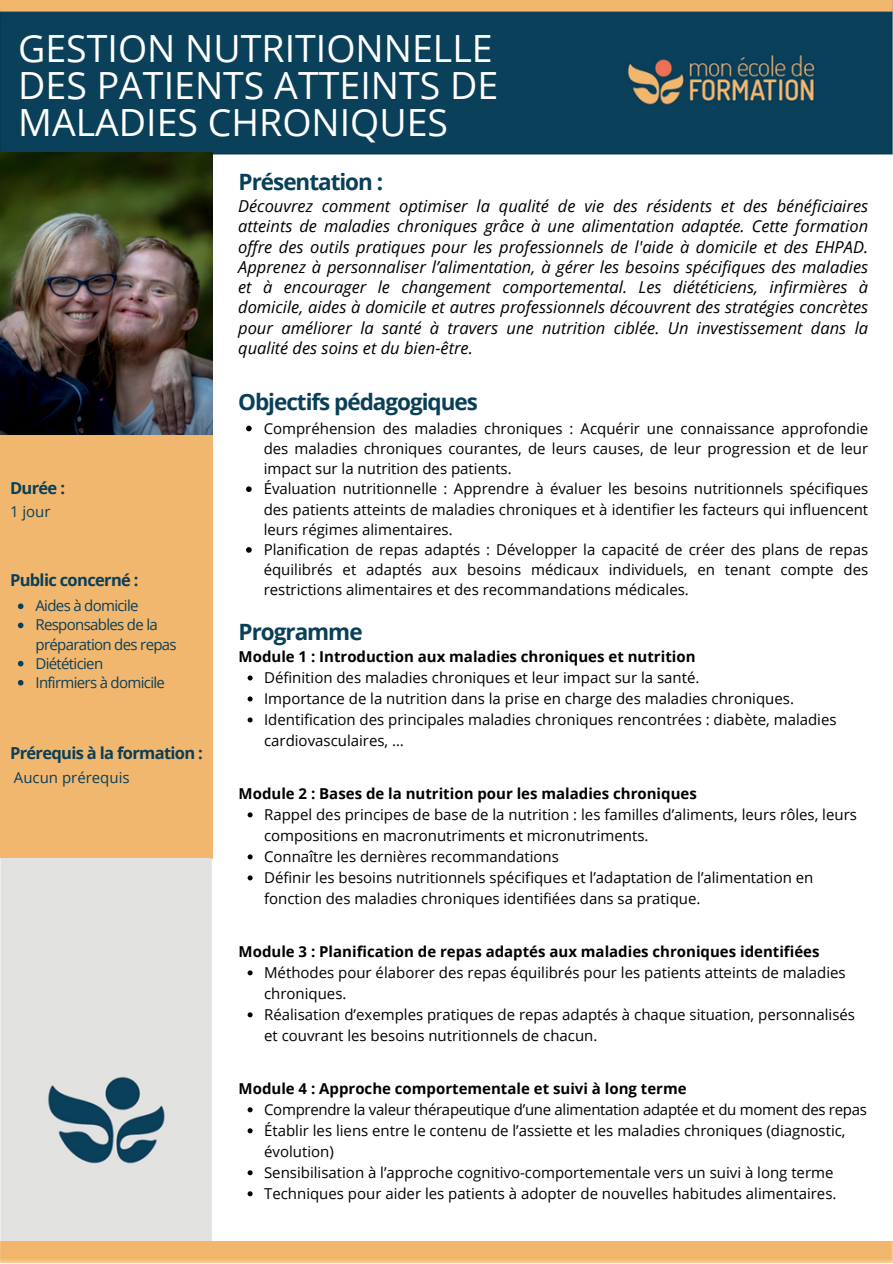
<style>
.page{position:relative;width:893px;height:1264px;background:#fff}
.page>*{position:absolute;margin:0;border:0;box-sizing:border-box;transform-origin:0 0}
.t1{font:37.5px/37px "Open Sans";color:#fff}
.t2{font:700 22.5px "Open Sans";letter-spacing:-.045em;color:#093f58}
.t3{font:italic 16.5px/20.2px "Open Sans";color:#000;text-align:justify}
.t4{font:700 16.5px "Open Sans";letter-spacing:-.04em;color:#093f58}
.t5{font:15px/20.2px "Open Sans";color:#000}
.t6{font:700 15px "Open Sans";color:#000}
.t7{font:15px/19px "Open Sans";letter-spacing:-.045em;color:#093f58}
.t8{font:15px "Open Sans";letter-spacing:-.02em;color:#000}
.t9{font:15px "Open Sans";color:#093f58}
</style>
<div class="page">
<img style="left:0;top:0;width:892px;height:154px">
<img style="left:0;top:153px;width:212px;height:282px">
<img style="left:0;top:435px;width:212px;height:806px">
<img style="left:0;top:1241px;width:892px;height:21px">
<svg style="left:18px;top:603px;width:5px;height:6px"></svg>
<svg style="left:18px;top:622px;width:5px;height:6px"></svg>
<svg style="left:18px;top:661px;width:5px;height:5px"></svg>
<svg style="left:18px;top:680px;width:5px;height:5px"></svg>
<svg style="left:246px;top:425px;width:6px;height:6px"></svg>
<svg style="left:246px;top:486px;width:6px;height:6px"></svg>
<svg style="left:246px;top:547px;width:6px;height:5px"></svg>
<svg style="left:247px;top:675px;width:5px;height:5px"></svg>
<svg style="left:247px;top:696px;width:5px;height:5px"></svg>
<svg style="left:247px;top:717px;width:5px;height:5px"></svg>
<svg style="left:247px;top:812px;width:5px;height:5px"></svg>
<svg style="left:247px;top:854px;width:5px;height:5px"></svg>
<svg style="left:247px;top:875px;width:5px;height:5px"></svg>
<svg style="left:247px;top:970px;width:5px;height:5px"></svg>
<svg style="left:247px;top:1012px;width:5px;height:5px"></svg>
<svg style="left:247px;top:1107px;width:5px;height:5px"></svg>
<svg style="left:247px;top:1128px;width:5px;height:5px"></svg>
<svg style="left:247px;top:1170px;width:5px;height:5px"></svg>
<svg style="left:247px;top:1191px;width:5px;height:5px"></svg>
<p class="t1" style="left:18px;top:28px;width:476px">GESTION NUTRITIONNELLE</p>
<p class="t1" style="left:18px;top:66px;width:481px">DES PATIENTS ATTEINTS DE<br>MALADIES CHRONIQUES</p>
<p class="t4" style="left:10px;top:476px;width:56px">Durée :</p>
<p class="t7" style="left:10px;top:502px;width:42px">1 jour</p>
<p class="t4" style="left:10px;top:568px;width:130px">Public concerné :</p>
<p class="t7" style="left:35px;top:596px;width:105px">Aides à domicile</p>
<p class="t7" style="left:35px;top:615px;width:143px">Responsables de la préparation des repas</p>
<p class="t7" style="left:35px;top:653px;width:69px">Diététicien</p>
<p class="t7" style="left:35px;top:672px;width:131px">Infirmiers à domicile</p>
<p class="t4" style="left:10px;top:741px;width:194px">Prérequis à la formation :</p>
<p class="t9" style="left:14px;top:766px;width:117px">Aucun prérequis</p>
<p class="t2" style="left:238px;top:165px;width:146px">Présentation :</p>
<p class="t3" style="left:238px;top:195px;width:631px">Découvrez comment optimiser la qualité de vie des résidents et des bénéficiaires atteints de maladies chroniques grâce à une alimentation adaptée. Cette formation offre des outils pratiques pour les professionnels de l'aide à domicile et des EHPAD.<br>Apprenez à personnaliser l’alimentation, à gérer les besoins spécifiques des maladies et à encourager le changement comportemental. Les diététiciens, infirmières à domicile, aides à domicile et autres professionnels découvrent des stratégies concrètes pour améliorer la santé à travers une nutrition ciblée. Un investissement dans la qualité des soins et du bien-être.</p>
<p class="t2" style="left:238px;top:386px;width:241px">Objectifs pédagogiques</p>
<p class="t5" style="left:264px;top:417px;width:606px;text-align:justify">Compréhension des maladies chroniques : Acquérir une connaissance approfondie des maladies chroniques courantes, de leurs causes, de leur progression et de leur impact sur la nutrition des patients.</p>
<p class="t5" style="left:264px;top:478px;width:606px;text-align:justify">Évaluation nutritionnelle : Apprendre à évaluer les besoins nutritionnels spécifiques des patients atteints de maladies chroniques et à identifier les facteurs qui influencent leurs régimes alimentaires.</p>
<p class="t5" style="left:264px;top:539px;width:606px;text-align:justify">Planification de repas adaptés : Développer la capacité de créer des plans de repas équilibrés et adaptés aux besoins médicaux individuels, en tenant compte des restrictions alimentaires et des recommandations médicales.</p>
<p class="t2" style="left:238px;top:615px;width:125px">Programme</p>
<p class="t6" style="left:238px;top:646px;width:458px">Module 1 : Introduction aux maladies chroniques et nutrition</p>
<p class="t5" style="left:264px;top:667px;width:437px">Définition des maladies chroniques et leur impact sur la santé.</p>
<p class="t5" style="left:264px;top:688px;width:531px">Importance de la nutrition dans la prise en charge des maladies chroniques.</p>
<p class="t5" style="left:264px;top:709px;width:574px;line-height:21px">Identification des principales maladies chroniques rencontrées : diabète, maladies cardiovasculaires, …</p>
<p class="t6" style="left:238px;top:783px;width:459px">Module 2 : Bases de la nutrition pour les maladies chroniques</p>
<p class="t5" style="left:264px;top:804px;width:594px;line-height:21px">Rappel des principes de base de la nutrition : les familles d’aliments, leurs rôles, leurs compositions en macronutriments et micronutriments.</p>
<p class="t5" style="left:264px;top:846px;width:296px">Connaître les dernières recommandations</p>
<p class="t5" style="left:264px;top:867px;width:550px;line-height:21px">Définir les besoins nutritionnels spécifiques et l’adaptation de l’alimentation en fonction des maladies chroniques identifiées dans sa pratique.</p>
<p class="t6" style="left:238px;top:941px;width:582px">Module 3 : Planification de repas adaptés aux maladies chroniques identifiées</p>
<p class="t5" style="left:264px;top:962px;width:583px;line-height:21px">Méthodes pour élaborer des repas équilibrés pour les patients atteints de maladies chroniques.</p>
<p class="t5" style="left:264px;top:1004px;width:592px;line-height:21px">Réalisation d’exemples pratiques de repas adaptés à chaque situation, personnalisés et couvrant les besoins nutritionnels de chacun.</p>
<p class="t6" style="left:238px;top:1078px;width:449px">Module 4 : Approche comportementale et suivi à long terme</p>
<p class="t8" style="left:264px;top:1099px;width:604px">Comprendre la valeur thérapeutique d’une alimentation adaptée et du moment des repas</p>
<p class="t5" style="left:264px;top:1119px;width:583px;line-height:21px">Établir les liens entre le contenu de l’assiette et les maladies chroniques (diagnostic, évolution)</p>
<p class="t5" style="left:264px;top:1162px;width:571px">Sensibilisation à l’approche cognitivo-comportementale vers un suivi à long terme</p>
<p class="t5" style="left:264px;top:1183px;width:574px">Techniques pour aider les patients à adopter de nouvelles habitudes alimentaires.</p>
</div>
